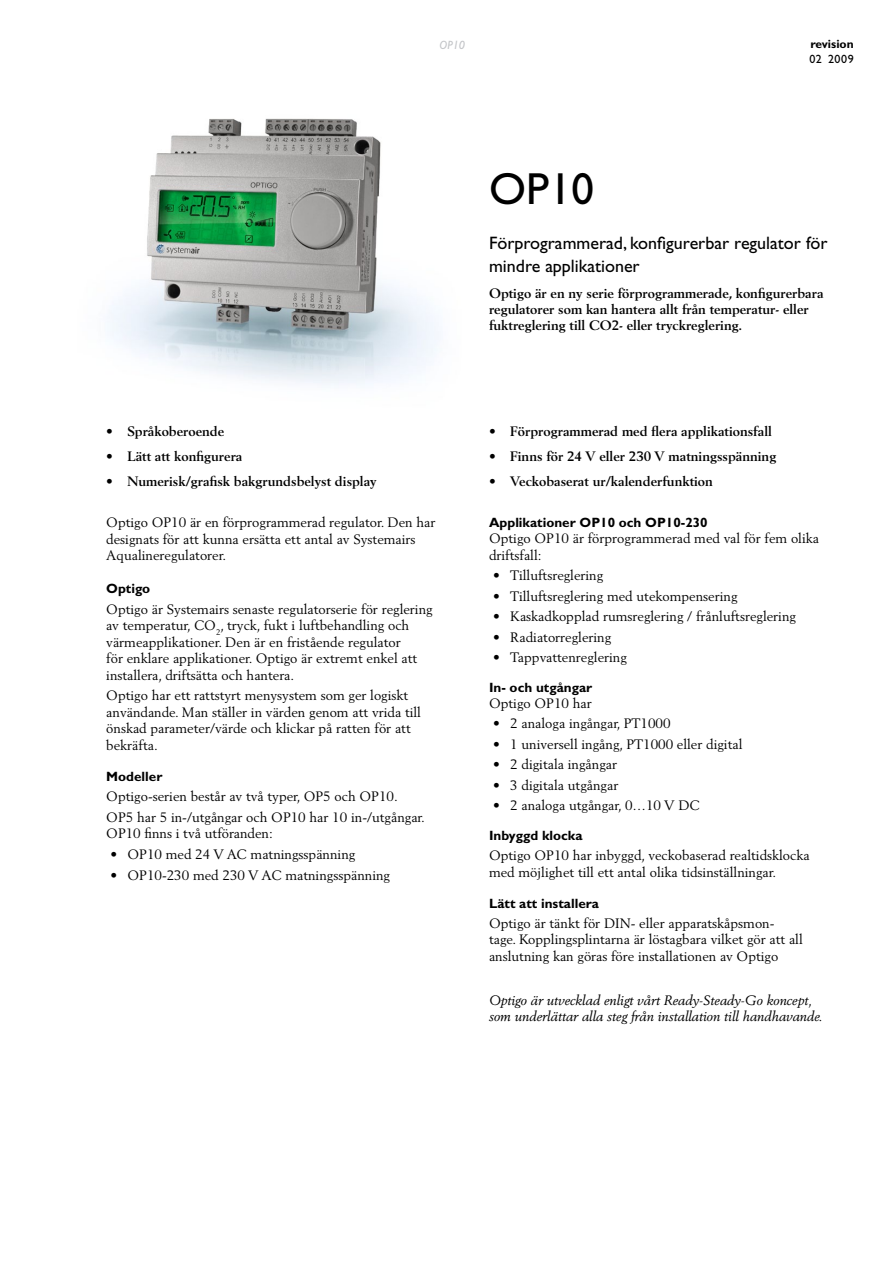
<style>
.page{position:relative;width:893px;height:1263px;background:#fff}
.page>*{position:absolute;margin:0;border:0;box-sizing:border-box;transform-origin:0 0}
.H_gill{font:45px "Gill Sans";color:#000}
.H_gill_mid{font:18px/22.5px "Gill Sans";color:#000}
.body{font:13.5px/16.5px "Berling";color:#000}
.punktlista_berling_9{font:13.5px "Berling";color:#000}
.H_berling_small_bold{font:700 13.5px/15.8px "Berling";color:#000}
.connection_txt{font:italic 13.5px/15.8px "Berling";color:#000}
.H_gill_bold_small{font:13.5px/16.5px "Berling";color:#000}
.H_gill_bold_small-2{font:700 13.5px/15.8px "Gill Sans";color:#000}
.body-2{font:700 13.5px "Gill Sans";color:#000}
.t1{font:700 12px "Gill Sans";color:#000}
.t2{font:12px "Gill Sans";letter-spacing:.045em;color:#000}
.t3{font:italic 12px "Gill Sans";color:#c3c5c8}
.s1{font-family:"Gill Sans";font-weight:700}
.s2{font-family:"Berling";font-weight:400}
</style>
<div class="page">
<img style="left:109px;top:118px;width:330px;height:267px">
<p class="t3" style="left:439px;top:39px;width:27px">OP10</p>
<p class="t1" style="left:810px;top:37px;width:45px">revision</p>
<p class="t2" style="left:809px;top:52px;width:46px">02 2009</p>
<p class="H_berling_small_bold" style="left:106px;top:423px;width:120px">• Språkoberoende</p>
<p class="H_berling_small_bold" style="left:106px;top:448px;width:138px">• Lätt att konfigurera</p>
<p class="H_berling_small_bold" style="left:106px;top:473px;width:272px">• Numerisk/grafisk bakgrundsbelyst display</p>
<p class="body" style="left:106px;top:514px;width:331px">Optigo OP10 är en förprogrammerad regulator. Den har designats för att kunna ersätta ett antal av Systemairs<br>Aqualineregulatorer.</p>
<p class="body-2" style="left:106px;top:580px;width:46px">Optigo</p>
<p class="body" style="left:106px;top:600px;width:328px">Optigo är Systemairs senaste regulatorserie för reglering av temperatur, CO<sub>2</sub>, tryck, fukt i luftbehandling och värmeapplikationer. Den är en fristående regulator<br>för enklare applikationer. Optigo är extremt enkel att installera, driftsätta och hantera.</p>
<p class="body" style="left:106px;top:687px;width:316px">Optigo har ett rattstyrt menysystem som ger logiskt användande. Man ställer in värden genom att vrida till önskad parameter/värde och klickar på ratten för att bekräfta.</p>
<p class="H_gill_bold_small-2" style="left:106px;top:768px;width:58px">Modeller</p>
<p class="body" style="left:106px;top:788px;width:293px">Optigo-serien består av två typer, OP5 och OP10.</p>
<p class="body" style="left:106px;top:808px;width:320px">OP5 har 5 in-/utgångar och OP10 har 10 in-/utgångar.<br>OP10 finns i två utföranden:</p>
<p class="punktlista_berling_9" style="left:111px;top:846px;width:246px">• OP10 med 24 V AC matningsspänning</p>
<p class="punktlista_berling_9" style="left:111px;top:867px;width:281px">• OP10-230 med 230 V AC matningsspänning</p>
<p class="H_gill" style="left:489px;top:163px;width:106px">OP10</p>
<p class="H_gill_mid" style="left:489px;top:232px;width:340px">Förprogrammerad, konfigurerbar regulator för mindre applikationer</p>
<p class="H_berling_small_bold" style="left:489px;top:286px;width:336px">Optigo är en ny serie förprogrammerade, konfigurerbara regulatorer som kan hantera allt från temperatur- eller fuktreglering till CO2- eller tryckreglering.</p>
<p class="H_berling_small_bold" style="left:489px;top:423px;width:284px">• Förprogrammerad med flera applikationsfall</p>
<p class="H_berling_small_bold" style="left:489px;top:448px;width:289px">• Finns för 24 V eller 230 V matningsspänning</p>
<p class="H_berling_small_bold" style="left:489px;top:473px;width:225px">• Veckobaserat ur/kalenderfunktion</p>
<p class="H_gill_bold_small" style="left:489px;top:514px;width:331px"><span class="s1">Applikationer OP10 och OP10-230<br></span>Optigo OP10 är förprogrammerad med val för fem olika driftsfall:</p>
<p class="punktlista_berling_9" style="left:493px;top:567px;width:112px">• Tilluftsreglering</p>
<p class="punktlista_berling_9" style="left:493px;top:588px;width:246px">• Tilluftsreglering med utekompensering</p>
<p class="punktlista_berling_9" style="left:493px;top:608px;width:304px">• Kaskadkopplad rumsreglering / frånluftsreglering</p>
<p class="punktlista_berling_9" style="left:493px;top:629px;width:119px">• Radiatorreglering</p>
<p class="punktlista_berling_9" style="left:493px;top:649px;width:135px">• Tappvattenreglering</p>
<p class="H_gill_bold_small-2" style="left:489px;top:680px;width:105px">In- och utgångar<br><span class="s2">Optigo OP10 har</span></p>
<p class="punktlista_berling_9" style="left:493px;top:715px;width:179px">• 2 analoga ingångar, PT1000</p>
<p class="punktlista_berling_9" style="left:493px;top:736px;width:251px">• 1 universell ingång, PT1000 eller digital</p>
<p class="punktlista_berling_9" style="left:493px;top:756px;width:125px">• 2 digitala ingångar</p>
<p class="punktlista_berling_9" style="left:493px;top:777px;width:127px">• 3 digitala utgångar</p>
<p class="punktlista_berling_9" style="left:493px;top:797px;width:208px">• 2 analoga utgångar, 0…10 V DC</p>
<p class="H_gill_bold_small-2" style="left:489px;top:828px;width:95px">Inbyggd klocka</p>
<p class="body" style="left:489px;top:847px;width:322px">Optigo OP10 har inbyggd, veckobaserad realtidsklocka med möjlighet till ett antal olika tidsinställningar.</p>
<p class="H_gill_bold_small-2" style="left:489px;top:895px;width:111px">Lätt att installera</p>
<p class="body" style="left:489px;top:914px;width:315px">Optigo är tänkt för DIN- eller apparatskåpsmon&shy;tage. Kopplingsplintarna är löstagbara vilket gör att all anslutning kan göras före installationen av Optigo</p>
<p class="connection_txt" style="left:489px;top:992px;width:335px">Optigo är utvecklad enligt vårt Ready-Steady-Go koncept, som underlättar alla steg från installation till handhavande.</p>
</div>
